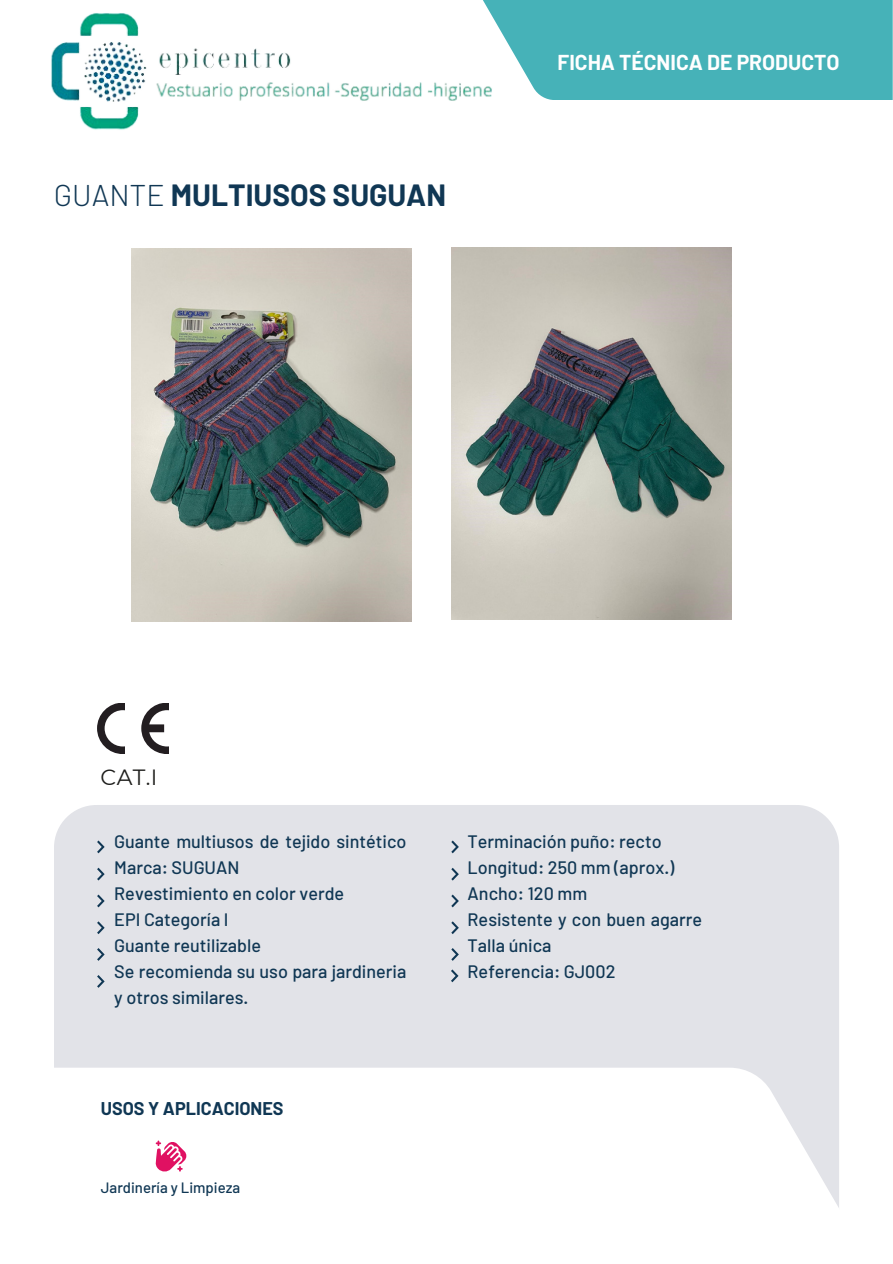
<style>
.page{position:relative;width:893px;height:1264px;background:#fff}
.page>*{position:absolute;margin:0;border:0;box-sizing:border-box;transform-origin:0 0}
.t1{font:700 30px "Barlow";color:#103754}
.t2{font:22.05px "Montserrat";color:#1d1d1b}
.t3{font:700 21px "Barlow";color:#fff}
.t4{font:500 18px/25.8px "Barlow";color:#103754}
.t5{font:700 18px "Barlow";color:#103754}
.t6{font:500 15px "Barlow";color:#103754}
.s1{font-weight:300}
</style>
<div class="page">
<svg style="left:97px;top:703px;width:28px;height:50px"></svg>
<svg style="left:141px;top:703px;width:28px;height:50px"></svg>
<div style="left:54px;top:805px;width:785px;height:262px;background:#e2e3e8"></div>
<svg style="left:97px;top:840px;width:8px;height:13px"></svg>
<svg style="left:97px;top:867px;width:8px;height:13px"></svg>
<svg style="left:97px;top:894px;width:8px;height:13px"></svg>
<svg style="left:97px;top:921px;width:8px;height:13px"></svg>
<svg style="left:97px;top:948px;width:8px;height:12px"></svg>
<svg style="left:97px;top:975px;width:8px;height:12px"></svg>
<svg style="left:451px;top:840px;width:8px;height:13px"></svg>
<svg style="left:451px;top:867px;width:8px;height:13px"></svg>
<svg style="left:451px;top:894px;width:8px;height:13px"></svg>
<svg style="left:451px;top:921px;width:8px;height:13px"></svg>
<svg style="left:451px;top:948px;width:8px;height:12px"></svg>
<svg style="left:54px;top:1067px;width:785px;height:141px"></svg>
<svg style="left:154px;top:1140px;width:33px;height:32px"></svg>
<svg style="left:451px;top:969px;width:7px;height:13px"></svg>
<div style="left:483px;top:0;width:409px;height:100px;background:#46b2b8"></div>
<img style="left:131px;top:249px;width:280px;height:372px">
<img style="left:451px;top:247px;width:280px;height:373px">
<img style="left:51px;top:6px;width:479px;height:124px">
<p class="t1" style="left:54px;top:176px;width:393px"><span class="s1">GUANTE</span> MULTIUSOS SUGUAN</p>
<p class="t3" style="left:557px;top:49px;width:283px">FICHA TÉCNICA DE PRODUCTO</p>
<p class="t2" style="left:100px;top:764px;width:59px">CAT.I</p>
<p class="t4" style="left:114px;top:828px;width:294px">Guante multiusos de tejido sintético<br>Marca: SUGUAN</p>
<p class="t4" style="left:114px;top:880px;width:231px">Revestimiento en color verde</p>
<p class="t4" style="left:114px;top:905px;width:116px">EPI Categoría I</p>
<p class="t4" style="left:114px;top:931px;width:148px">Guante reutilizable</p>
<p class="t4" style="left:114px;top:957px;width:293px">Se recomienda su uso para jardineria y otros similares.</p>
<p class="t5" style="left:101px;top:1096px;width:184px">USOS Y APLICACIONES</p>
<p class="t6" style="left:101px;top:1177px;width:141px">Jardinería y Limpieza</p>
<p class="t4" style="left:467px;top:828px;width:208px">Terminación puño: recto<br>Longitud: 250 mm (aprox.)<br>Ancho: 120 mm</p>
<p class="t4" style="left:467px;top:905px;width:236px">Resistente y con buen agarre<br>Talla única</p>
<p class="t4" style="left:467px;top:957px;width:149px">Referencia: GJ002</p>
</div>
